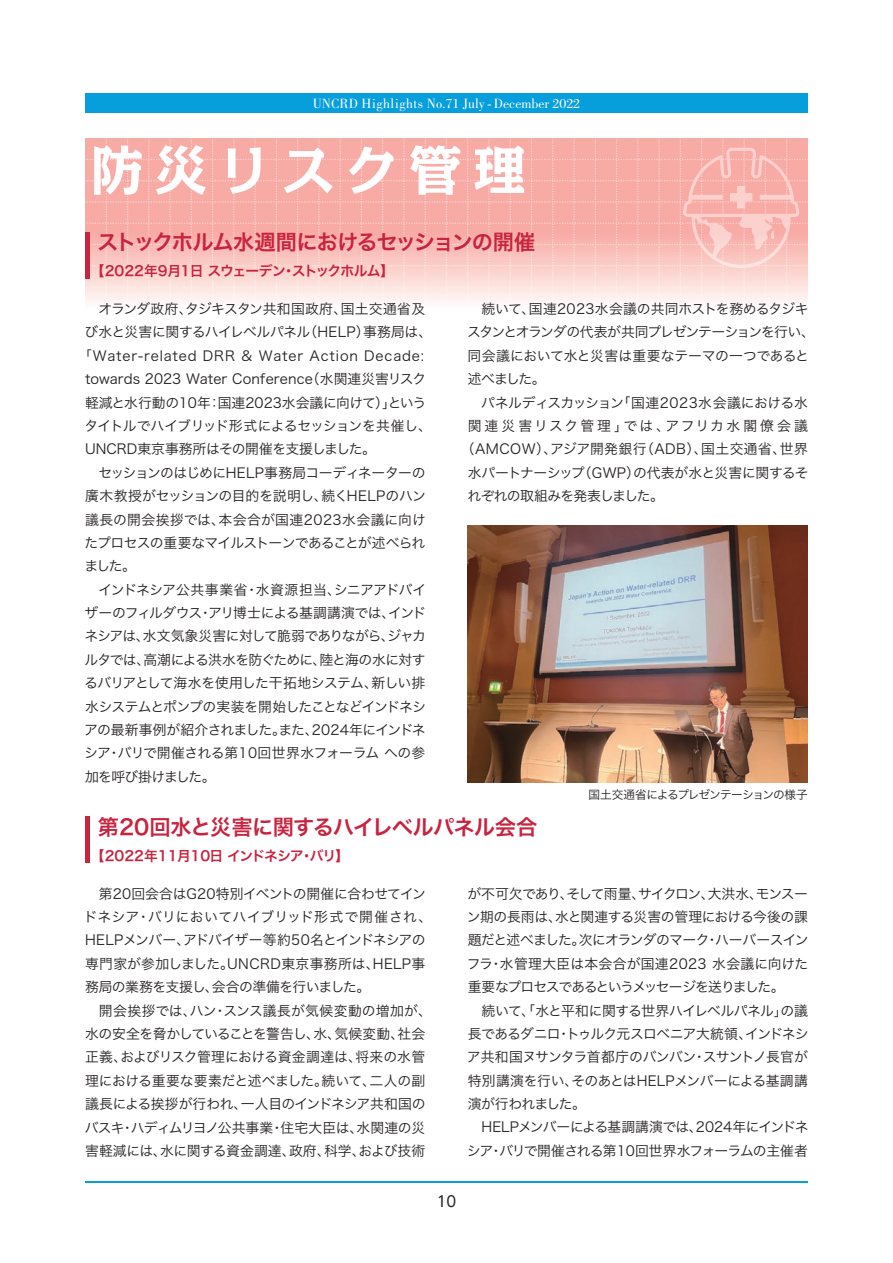
<style>
.page{position:relative;width:893px;height:1263px;background:#fff}
.page>*{position:absolute;margin:0;border:0;box-sizing:border-box;transform-origin:0 0}
.t1{font:700 53.1px "Kakumin Pro";letter-spacing:.2em;color:#fff}
.t2{font:21.3px "Hira Kaku Pro N W6";letter-spacing:-.06em;color:#c8233f}
.t3{font:21.3px "Hira Kaku Pro N W6";letter-spacing:-.04em;color:#c8233f}
.t4{font:14.85px "UD Shin Go Pro";color:#231f20}
.t5{font:13.8px/23.4px "Hira Kaku Pro N W3";letter-spacing:-.02em;color:#231f20}
.t6{font:13.8px/23.4px "Hira Kaku Pro N W3";color:#231f20}
.t7{font:13.8px/23.4px "Hira Kaku Pro N W3";letter-spacing:-.04em;color:#231f20;text-align:right}
.t8{font:13.8px "Hira Kaku Pro N W3";letter-spacing:-.055em;color:#231f20}
.t9{font:13.8px "Hira Kaku Pro N W6";letter-spacing:-.035em;color:#c8233f}
.t10{font:13.8px "Hira Kaku Pro N W3";letter-spacing:-.05em;color:#231f20}
.t11{font:13.8px "Bodoni";color:#fff}
.t12{font:13.8px "Hira Kaku Pro N W3";letter-spacing:.06em;color:#231f20}
.t13{font:13.8px "Hira Kaku Pro N W3";letter-spacing:.005em;color:#231f20}
.t14{font:13.8px "Hira Kaku Pro N W3";letter-spacing:.03em;color:#231f20}
.t15{font:13.8px "Hira Kaku Pro N W3";letter-spacing:-.06em;color:#231f20}
.t16{font:13.8px "Hira Kaku Pro N W3";letter-spacing:.035em;color:#231f20}
.t17{font:13.8px "Hira Kaku Pro N W3";letter-spacing:-.045em;color:#231f20}
.t18{font:13.8px "Hira Kaku Pro N W3";letter-spacing:.02em;color:#231f20}
.t19{font:13.8px "Hira Kaku Pro N W3";letter-spacing:.175em;color:#231f20}
.t20{font:11.7px "Hira Kaku Pro N W3";letter-spacing:-.08em;color:#231f20}
</style>
<div class="page">
<svg style="left:85px;top:138px;width:723px;height:164px;background:#f9bcb7"></svg>
<img style="left:468px;top:525px;width:340px;height:257px">
<hr style="left:85px;top:232px;width:4px;height:47px;background:#c8233f">
<hr style="left:85px;top:816px;width:4px;height:47px;background:#c8233f">
<hr style="left:85px;top:1181px;width:723px;height:1px;background:#069edb">
<div style="left:85px;top:94px;width:723px;height:19px;background:#069edb"></div>
<p class="t11" style="left:313px;top:96px;width:269px">UNCRD Highlights No.71 July -December 2022</p>
<h1 class="t1" style="left:90px;top:128px;width:437px">防災リスク管理</h1>
<h2 class="t2" style="left:97px;top:223px;width:440px">ストックホルム水週間におけるセッションの開催</h2>
<p class="t9" style="left:91px;top:258px;width:305px">【2022年9月1日 スウェーデン・ストックホルム】</p>
<p class="t18" style="left:98px;top:297px;width:328px">オランダ政府、タジキスタン共和国政府、国土交通省及</p>
<p class="t5" style="left:84px;top:320px;width:349px">び水と災害に関するハイレベルパネル（HELP）事務局は、</p>
<p class="t12" style="left:78px;top:343px;width:348px">「Water-related DRR &amp; Water Action Decade:</p>
<p class="t13" style="left:85px;top:367px;width:343px">towards 2023 Water Conference（水関連災害リスク</p>
<p class="t6" style="left:85px;top:390px;width:343px">軽減と水行動の10年：国連2023水会議に向けて）」という</p>
<p class="t5" style="left:84px;top:413px;width:349px">タイトルでハイブリッド形式によるセッションを共催し、</p>
<p class="t6" style="left:85px;top:436px;width:292px">UNCRD東京事務所はその開催を支援しました。</p>
<p class="t5" style="left:98px;top:460px;width:329px">セッションのはじめにHELP事務局コーディネーターの</p>
<p class="t5" style="left:85px;top:483px;width:342px">廣木教授がセッションの目的を説明し、続くHELPのハン</p>
<p class="t16" style="left:85px;top:507px;width:342px">議長の開会挨拶では、本会合が国連2023水会議に向け</p>
<p class="t8" style="left:85px;top:530px;width:342px">たプロセスの重要なマイルストーンであることが述べられ</p>
<p class="t5" style="left:84px;top:553px;width:53px">ました。</p>
<p class="t5" style="left:98px;top:577px;width:329px">インドネシア公共事業省・水資源担当、シニアアドバイ</p>
<p class="t7" style="left:85px;top:600px;width:343px">ザーのフィルダウス・アリ博士による基調講演では、インド</p>
<p class="t15" style="left:85px;top:624px;width:343px">ネシアは、水文気象災害に対して脆弱でありながら、ジャカ</p>
<p class="t10" style="left:85px;top:647px;width:343px">ルタでは、高潮による洪水を防ぐために、陸と海の水に対す</p>
<p class="t17" style="left:84px;top:671px;width:342px">るバリアとして海水を使用した干拓地システム、新しい排</p>
<p class="t8" style="left:85px;top:694px;width:342px">水システムとポンプの実装を開始したことなどインドネシ</p>
<p class="t5" style="left:84px;top:717px;width:343px">アの最新事例が紹介されました。また、2024年にインドネ</p>
<p class="t5" style="left:84px;top:740px;width:342px">シア・バリで開催される第10回世界水フォーラム への参</p>
<p class="t10" style="left:85px;top:764px;width:132px">加を呼び掛けました。</p>
<p class="t5" style="left:467px;top:296px;width:349px;text-indent:14px">続いて、国連2023水会議の共同ホストを務めるタジキスタンとオランダの代表が共同プレゼンテーションを行い、同会議において水と災害は重要なテーマの一つであると述べました。</p>
<p class="t5" style="left:481px;top:390px;width:328px">パネルディスカッション「国連2023水会議における水</p>
<p class="t19" style="left:468px;top:413px;width:342px">関連災害リスク管理」では、アフリカ水閣僚会議</p>
<p class="t14" style="left:461px;top:437px;width:349px">（AMCOW）、アジア開発銀行（ADB）、国土交通省、世界</p>
<p class="t5" style="left:468px;top:460px;width:342px">水パートナーシップ（GWP）の代表が水と災害に関するそ</p>
<p class="t8" style="left:467px;top:484px;width:198px">れぞれの取組みを発表しました。</p>
<p class="t20" style="left:588px;top:784px;width:221px">国土交通省によるプレゼンテーションの様子</p>
<h2 class="t3" style="left:98px;top:808px;width:441px">第20回水と災害に関するハイレベルパネル会合</h2>
<p class="t9" style="left:91px;top:843px;width:260px">【2022年11月10日 インドネシア・バリ】</p>
<p class="t6" style="left:84px;top:881px;width:350px;text-indent:15px">第20回会合はG20特別イベントの開催に合わせてインドネシア・バリにおいてハイブリッド形式で開催され、<br>HELPメンバー、アドバイザー等約50名とインドネシアの専門家が参加しました。UNCRD東京事務所は、HELP事務局の業務を支援し、会合の準備を行いました。</p>
<p class="t5" style="left:85px;top:998px;width:349px;text-indent:14px">開会挨拶では、ハン・スンス議長が気候変動の増加が、水の安全を脅かしていることを警告し、水、気候変動、社会正義、およびリスク管理における資金調達は、将来の水管理における重要な要素だと述べました。続いて、二人の副議長による挨拶が行われ、一人目のインドネシア共和国のバスキ・ハディムリヨノ公共事業・住宅大臣は、水関連の災害軽減には、水に関する資金調達、政府、科学、および技術</p>
<p class="t5" style="left:467px;top:881px;width:343px;text-align:justify">が不可欠であり、そして雨量、サイクロン、大洪水、モンスーン期の長雨は、水と関連する災害の管理における今後の課題だと述べました。次にオランダのマーク・ハーバースインフラ・水管理大臣は本会合が国連2023 水会議に向けた重要なプロセスであるというメッセージを送りました。</p>
<p class="t5" style="left:467px;top:998px;width:343px;text-align:justify;text-indent:15px">続いて、「水と平和に関する世界ハイレベルパネル」の議長であるダニロ・トゥルク元スロベニア大統領、インドネシア共和国ヌサンタラ首都庁のバンバン・スサントノ長官が特別講演を行い、そのあとはHELPメンバーによる基調講演が行われました。</p>
<p class="t7" style="left:467px;top:1114px;width:343px">HELPメンバーによる基調講演では、2024年にインドネシア・バリで開催される第10回世界水フォーラムの主催者</p>
<p class="t4" style="left:437px;top:1189px;width:21px">10</p>
</div>
